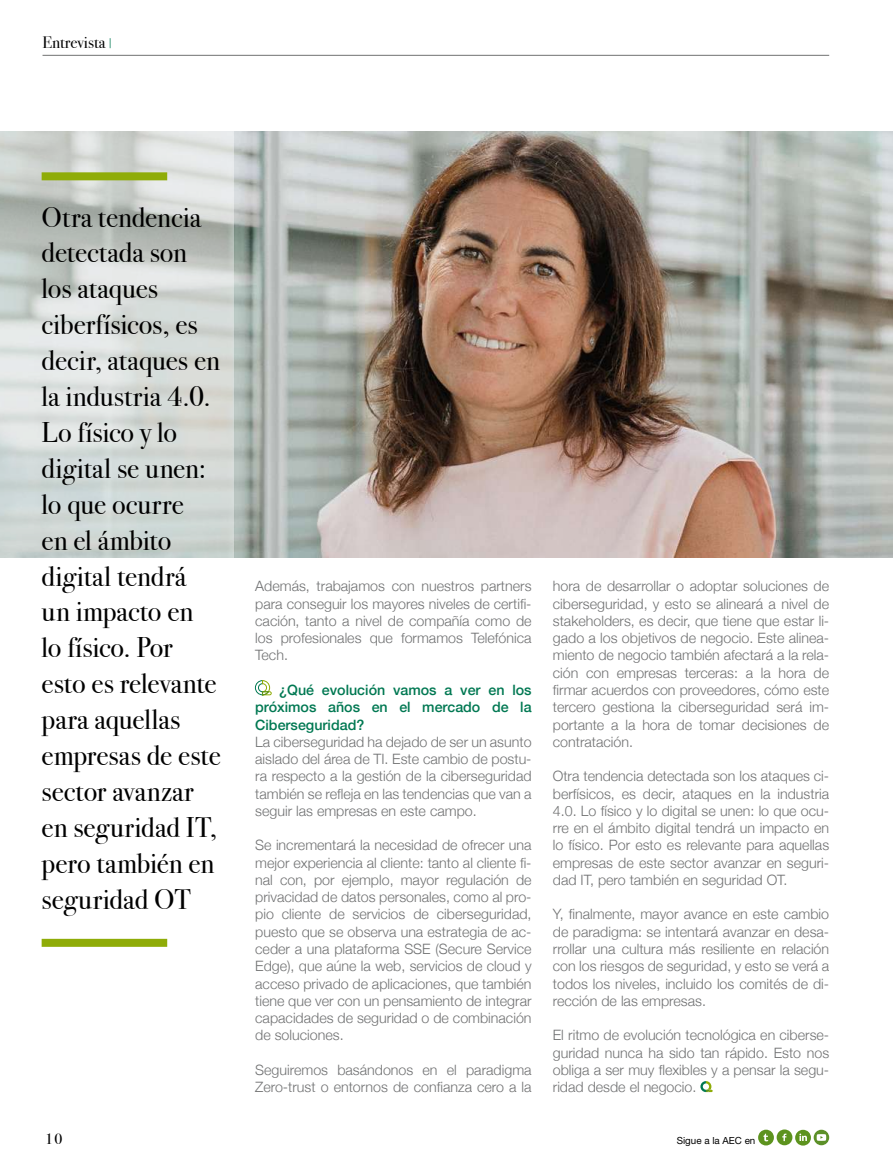
<style>
.page{position:relative;width:893px;height:1166px;background:#fff}
.page>*{position:absolute;margin:0;border:0;box-sizing:border-box;transform-origin:0 0}
.t1{font:28.35px/35.8px "Bodoni Svty Two ITCTT";color:#000}
.t2{font:16.5px "Bodoni Svty Two ITCTT";color:#000}
.t3{font:15px "Bodoni Svty Two ITCTT";color:#000}
.t4{font:300 14.25px/17.2px "Helvetica Neue";color:#707172;text-align:justify}
.t5{font:500 14.25px/17.2px "Helvetica Neue";color:#007852;text-align:justify}
.t6{font:9.75px "Helvetica Neue LT Std";color:#000}
.s1{font-family:"Helvetica Neue LT Std";font-weight:300;font-stretch:condensed;font-size:13.5px;color:#007852}
</style>
<div class="page">
<img style="left:234px;top:132px;width:659px;height:425px">
<svg style="left:0;top:131px;width:234px;height:816px"></svg>
<hr style="left:43px;top:55px;width:786px;height:1px;background:#707172">
<svg style="left:758px;top:1129px;width:53px;height:16px"></svg>
<svg style="left:814px;top:1129px;width:15px;height:15px"></svg>
<svg style="left:817px;top:1133px;width:9px;height:7px"></svg>
<svg style="left:255px;top:680px;width:17px;height:15px"></svg>
<svg style="left:700px;top:1081px;width:13px;height:10px"></svg>
<div style="left:42px;top:938px;width:125px;height:8px;background:#8fac08"></div>
<div style="left:42px;top:172px;width:125px;height:8px;background:#8fac08"></div>
<p class="t2" style="left:43px;top:29px;width:71px">Entrevista <span class="s1">|</span></p>
<p class="t1" style="left:42px;top:196px;width:181px">Otra tendencia detectada son los ataques ciberfísicos, es decir, ataques en la industria 4.0.<br>Lo físico y lo digital se unen: lo que ocurre<br>en el ámbito digital tendrá un impacto en<br>lo físico. Por esto es relevante para aquellas empresas de este sector avanzar en seguridad IT, pero también en seguridad OT</p>
<p class="t4" style="left:255px;top:576px;width:278px">Además, trabajamos con nuestros partners para conseguir los mayores niveles de certifi&shy;cación, tanto a nivel de compañía como de los profesionales que formamos Telefónica Tech.</p>
<p class="t5" style="left:255px;top:680px;width:278px;text-indent:24px">¿Qué evolución vamos a ver en los próximos años en el mercado de la Ciberseguridad?</p>
<p class="t4" style="left:255px;top:731px;width:278px">La ciberseguridad ha dejado de ser un asunto aislado del área de TI. Este cambio de postu&shy;ra respecto a la gestión de la ciberseguridad también se refleja en las tendencias que van a seguir las empresas en este campo.</p>
<p class="t4" style="left:255px;top:835px;width:278px">Se incrementará la necesidad de ofrecer una mejor experiencia al cliente: tanto al cliente fi&shy;nal con, por ejemplo, mayor regulación de privacidad de datos personales, como al pro&shy;pio cliente de servicios de ciberseguridad, puesto que se observa una estrategia de ac&shy;ceder a una plataforma SSE (Secure Service Edge), que aúne la web, servicios de cloud y acceso privado de aplicaciones, que también tiene que ver con un pensamiento de integrar capacidades de seguridad o de combinación de soluciones.</p>
<p class="t4" style="left:255px;top:1059px;width:278px">Seguiremos basándonos en el paradigma<br>Zero-trust o entornos de confianza cero a la</p>
<p class="t4" style="left:553px;top:576px;width:278px">hora de desarrollar o adoptar soluciones de ciberseguridad, y esto se alineará a nivel de stakeholders, es decir, que tiene que estar li&shy;gado a los objetivos de negocio. Este alinea&shy;miento de negocio también afectará a la rela&shy;ción con empresas terceras: a la hora de firmar acuerdos con proveedores, cómo este tercero gestiona la ciberseguridad será im&shy;portante a la hora de tomar decisiones de contratación.</p>
<p class="t4" style="left:553px;top:766px;width:278px">Otra tendencia detectada son los ataques ci&shy;berfísicos, es decir, ataques en la industria 4.0. Lo físico y lo digital se unen: lo que ocu&shy;rre en el ámbito digital tendrá un impacto en lo físico. Por esto es relevante para aquellas empresas de este sector avanzar en seguri&shy;dad IT, pero también en seguridad OT.</p>
<p class="t4" style="left:553px;top:904px;width:278px">Y, finalmente, mayor avance en este cambio de paradigma: se intentará avanzar en desa&shy;rrollar una cultura más resiliente en relación con los riesgos de seguridad, y esto se verá a todos los niveles, incluido los comités de di&shy;rección de las empresas.</p>
<p class="t4" style="left:553px;top:1025px;width:278px">El ritmo de evolución tecnológica en ciberse&shy;guridad nunca ha sido tan rápido. Esto nos obliga a ser muy flexibles y a pensar la segu&shy;ridad desde el negocio.</p>
<p class="t3" style="left:45px;top:1126px;width:19px">10</p>
<p class="t6" style="left:677px;top:1134px;width:80px">Sigue a la AEC en</p>
</div>
